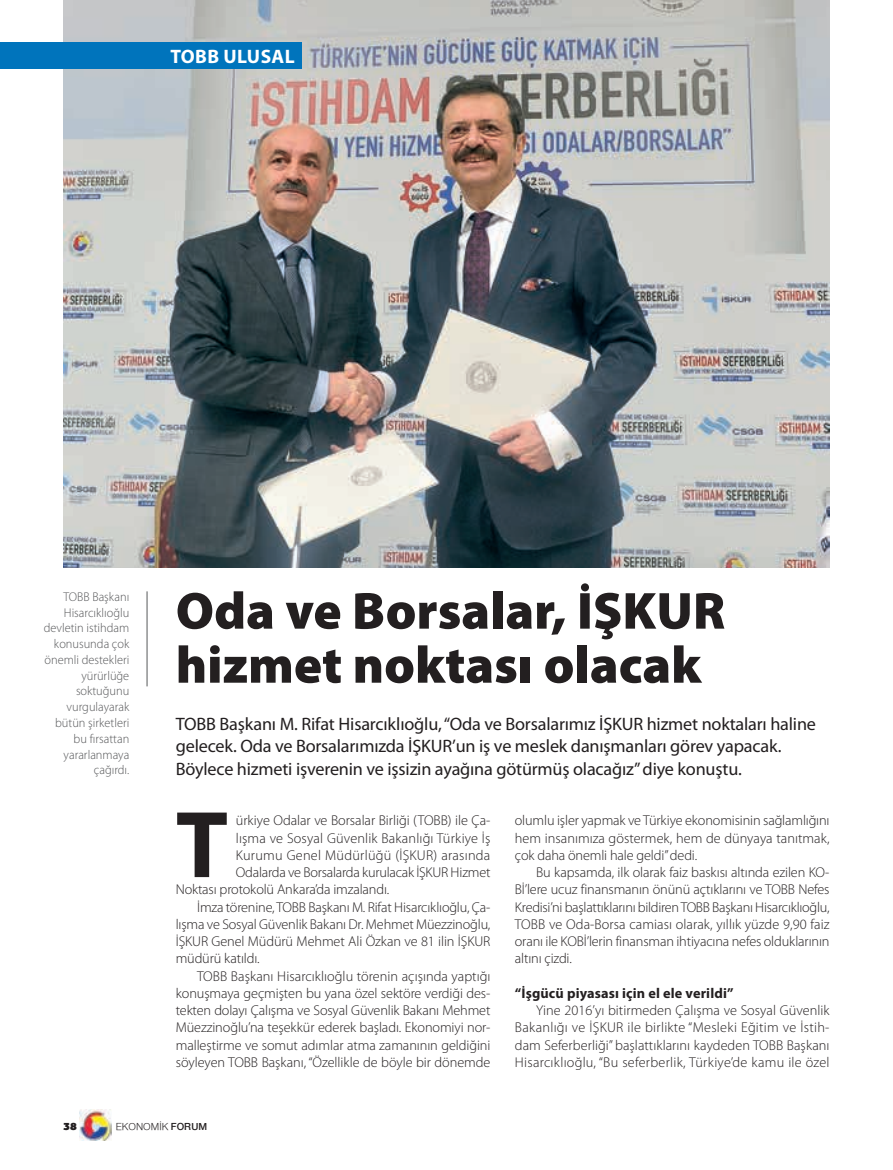
<style>
.page{position:relative;width:893px;height:1170px;background:#fff}
.page>*{position:absolute;margin:0;border:0;box-sizing:border-box;transform-origin:0 0}
.t1{font:700 95.7px "Myriad Pro";color:#231f20}
.t2{font:900 52.5px/54px "Myriad Pro";color:#231f20}
.t3{font:700 19.5px "Myriad Pro";letter-spacing:.02em;color:#fff}
.t4{font:18px/22.4px "Myriad Pro";letter-spacing:-.01em;color:#231f20}
.t5{font:300 14.25px/17.2px "Myriad Pro";letter-spacing:-.005em;color:#231f20;text-align:justify}
.t6{font:300 14.25px "Myriad Pro";letter-spacing:.015em;color:#231f20}
.t7{font:700 14.25px "Myriad Pro";letter-spacing:.01em;color:#231f20}
.t8{font:300 12.75px/15.8px "Myriad Pro";color:#57585a;text-align:right}
.t9{font:10.5px "Nimbus Sans Novus";color:#231f20}
.t10{font:900 10.5px "PF Agora Sans Pro";color:#231f20}
.s1{font-weight:600}
</style>
<div class="page">
<img style="left:80px;top:1109px;width:31px;height:31px">
<img style="left:63px;top:0;width:766px;height:567px">
<div style="left:0;top:43px;width:302px;height:26px;background:#0074bc"></div>
<hr style="left:147px;top:591px;width:1px;height:95px;background:#57585a">
<h3 class="t3" style="left:170px;top:49px;width:126px">TOBB ULUSAL</h3>
<p class="t8" style="left:44px;top:589px;width:87px">TOBB Başkanı<br>Hisarcıklıoğlu devletin istihdam konusunda çok önemli destekleri yürürlüğe soktuğunu vurgulayarak bütün şirketleri bu fırsattan yararlanmaya çağırdı.</p>
<h2 class="t2" style="left:176px;top:588px;width:551px">Oda ve Borsalar, İŞKUR hizmet noktası olacak</h2>
<p class="t4" style="left:176px;top:714px;width:642px">TOBB Başkanı M. Rifat Hisarcıklıoğlu, “Oda ve Borsalarımız İŞKUR hizmet noktaları haline gelecek. Oda ve Borsalarımızda İŞKUR’un iş ve meslek danışmanları görev yapacak.<br>Böylece hizmeti işverenin ve işsizin ayağına götürmüş olacağız” diye konuştu.</p>
<h1 class="t1" style="left:176px;top:808px;width:54px">T</h1>
<p class="t5" style="left:236px;top:813px;width:256px">ürkiye Odalar ve Borsalar Birliği (TOBB) ile Ça-</p>
<p class="t5" style="left:236px;top:830px;width:256px">lışma ve Sosyal Güvenlik Bakanlığı Türkiye İş</p>
<p class="t6" style="left:236px;top:849px;width:256px">Kurumu Genel Müdürlüğü (İŞKUR) arasında</p>
<p class="t5" style="left:236px;top:864px;width:256px">Odalarda ve Borsalarda kurulacak İŞKUR Hizmet</p>
<p class="t5" style="left:176px;top:881px;width:215px">Noktası protokolü Ankara’da imzalandı.</p>
<p class="t5" style="left:197px;top:899px;width:295px">İmza törenine, TOBB Başkanı M. Rifat Hisarcıklıoğlu, Ça-</p>
<p class="t5" style="left:176px;top:916px;width:316px">lışma ve Sosyal Güvenlik Bakanı Dr. Mehmet Müezzinoğlu,</p>
<p class="t5" style="left:176px;top:933px;width:316px">İŞKUR Genel Müdürü Mehmet Ali Özkan ve 81 ilin İŞKUR</p>
<p class="t5" style="left:176px;top:950px;width:85px">müdürü katıldı.</p>
<p class="t5" style="left:197px;top:968px;width:295px">TOBB Başkanı Hisarcıklıoğlu törenin açışında yaptığı</p>
<p class="t5" style="left:176px;top:985px;width:316px">konuşmaya geçmişten bu yana özel sektöre verdiği des-</p>
<p class="t5" style="left:176px;top:1002px;width:316px">tekten dolayı Çalışma ve Sosyal Güvenlik Bakanı Mehmet</p>
<p class="t5" style="left:176px;top:1019px;width:316px">Müezzinoğlu’na teşekkür ederek başladı. Ekonomiyi nor-</p>
<p class="t5" style="left:176px;top:1037px;width:316px">malleştirme ve somut adımlar atma zamanının geldiğini</p>
<p class="t5" style="left:176px;top:1054px;width:316px">söyleyen TOBB Başkanı, “Özellikle de böyle bir dönemde</p>
<p class="t5" style="left:515px;top:813px;width:316px">olumlu işler yapmak ve Türkiye ekonomisinin sağlamlığını hem insanımıza göstermek, hem de dünyaya tanıtmak, çok daha önemli hale geldi” dedi.</p>
<p class="t5" style="left:515px;top:864px;width:316px;text-indent:21px">Bu kapsamda, ilk olarak faiz baskısı altında ezilen KO-Bİ’lere ucuz finansmanın önünü açtıklarını ve TOBB Nefes Kredisi’ni başlattıklarını bildiren TOBB Başkanı Hisarcıklıoğlu, TOBB ve Oda-Borsa camiası olarak, yıllık yüzde 9,90 faiz oranı ile KOBİ’lerin finansman ihtiyacına nefes olduklarının altını çizdi.</p>
<p class="t7" style="left:515px;top:987px;width:220px">“İşgücü piyasası için el ele verildi”</p>
<p class="t5" style="left:515px;top:1002px;width:316px;text-indent:21px">Yine 2016’yı bitirmeden Çalışma ve Sosyal Güvenlik Bakanlığı ve İŞKUR ile birlikte “Mesleki Eğitim ve İstih&shy;dam Seferberliği” başlattıklarını kaydeden TOBB Başkanı Hisarcıklıoğlu, “Bu seferberlik, Türkiye’de kamu ile özel</p>
<p class="t10" style="left:63px;top:1122px;width:15px">38</p>
<p class="t9" style="left:116px;top:1120px;width:93px">EKONOMİK <span class="s1">FORUM</span></p>
</div>
